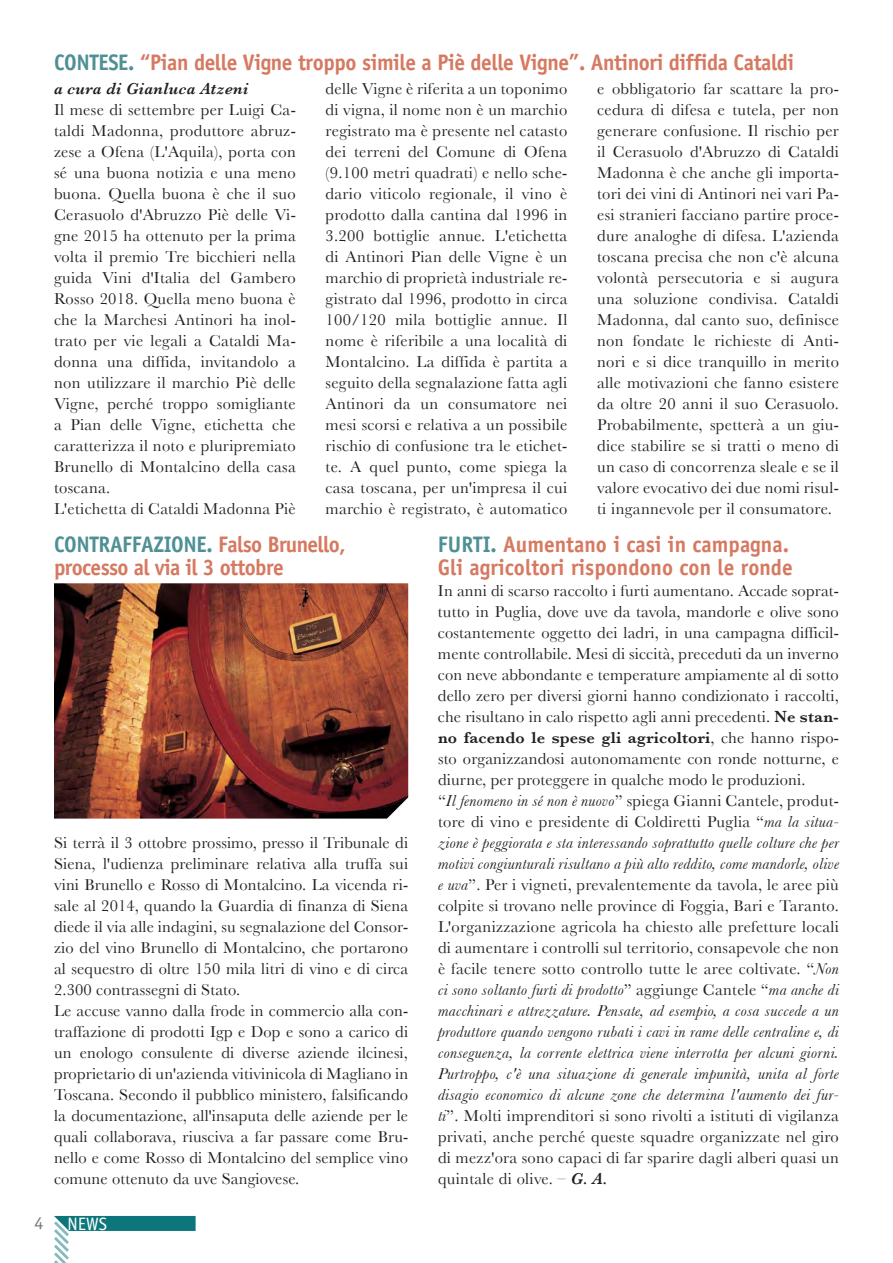
<style>
.page{position:relative;width:893px;height:1263px;background:#fff}
.page>*{position:absolute;margin:0;border:0;box-sizing:border-box;transform-origin:0 0}
.news{font:700 22.5px/22.5px "Officina Sans Std";letter-spacing:-.02em;color:#d67961;scale:.95 1}
.news-2{font:700 22.5px "Officina Sans Std";color:#d67961;scale:.95 1}
.t1{font:18px "Officina Sans Std";color:#fff}
.t2{font:18px "Officina Sans Std";color:#76787b}
.news-3{font:16.5px/21px "Baskerville";letter-spacing:.02em;color:#231f20;text-align:justify}
.news-4{font:italic 600 16.5px "Baskerville";letter-spacing:.02em;color:#231f20}
.s1{color:#4f9094}
.s2{font-weight:600}
.s3{font-style:italic}
.s4{font-weight:600;font-style:italic}
</style>
<div class="page">
<svg style="left:54px;top:1216px;width:142px;height:47px"></svg>
<img style="left:54px;top:583px;width:354px;height:236px">
<p class="news" style="left:54px;top:51px;width:781px"><span class="s1">CONTESE.</span> “Pian delle Vigne troppo simile a Piè delle Vigne”. Antinori diffida Cataldi</p>
<p class="news-4" style="left:54px;top:79px;width:196px">a cura di Gianluca Atzeni</p>
<p class="news-3" style="left:54px;top:99px;width:243px">Il mese di settembre per Luigi Ca&shy;taldi Madonna, produttore abruz&shy;zese a Ofena (L'Aquila), porta con sé una buona notizia e una meno buona. Quella buona è che il suo Cerasuolo d'Abruzzo Piè delle Vi&shy;gne 2015 ha ottenuto per la prima volta il premio Tre bicchieri nella guida Vini d'Italia del Gambero Rosso 2018. Quella meno buona è che la Marchesi Antinori ha inol&shy;trato per vie legali a Cataldi Ma&shy;donna una diffida, invitandolo a non utilizzare il marchio Piè delle Vigne, perché troppo somigliante a Pian delle Vigne, etichetta che caratterizza il noto e pluripremiato Brunello di Montalcino della casa toscana.</p>
<p class="news-3" style="left:54px;top:498px;width:243px">L'etichetta di Cataldi Madonna Piè</p>
<p class="news-3" style="left:326px;top:78px;width:243px">delle Vigne è riferita a un toponimo di vigna, il nome non è un marchio registrato ma è presente nel catasto dei terreni del Comune di Ofena (9.100 metri quadrati) e nello sche&shy;dario viticolo regionale, il vino è prodotto dalla cantina dal 1996 in 3.200 bottiglie annue. L'etichetta di Antinori Pian delle Vigne è un marchio di proprietà industriale re&shy;gistrato dal 1996, prodotto in circa 100/120 mila bottiglie annue. Il nome è riferibile a una località di Montalcino. La diffida è partita a seguito della segnalazione fatta agli Antinori da un consumatore nei mesi scorsi e relativa a un possibile rischio di confusione tra le etichet&shy;te. A quel punto, come spiega la casa toscana, per un'impresa il cui marchio è registrato, è automatico</p>
<p class="news-3" style="left:597px;top:78px;width:243px">e obbligatorio far scattare la pro&shy;cedura di difesa e tutela, per non generare confusione. Il rischio per il Cerasuolo d'Abruzzo di Cataldi Madonna è che anche gli importa&shy;tori dei vini di Antinori nei vari Pa&shy;esi stranieri facciano partire proce&shy;dure analoghe di difesa. L'azienda toscana precisa che non c'è alcuna volontà persecutoria e si augura una soluzione condivisa. Cataldi Madonna, dal canto suo, definisce non fondate le richieste di Anti&shy;nori e si dice tranquillo in merito alle motivazioni che fanno esistere da oltre 20 anni il suo Cerasuolo.<br>Probabilmente, spetterà a un giu&shy;dice stabilire se si tratti o meno di un caso di concorrenza sleale e se il valore evocativo dei due nomi risul&shy;ti ingannevole per il consumatore.</p>
<p class="news" style="left:54px;top:533px;width:309px"><span class="s1">CONTRAFFAZIONE.</span> Falso Brunello, processo al via il 3 ottobre</p>
<p class="news-2" style="left:438px;top:531px;width:371px"><span class="s1">FURTI.</span> Aumentano i casi in campagna.</p>
<p class="news-2" style="left:438px;top:553px;width:375px">Gli agricoltori rispondono con le ronde</p>
<p class="news-3" style="left:438px;top:580px;width:402px">In anni di scarso raccolto i furti aumentano. Accade soprat&shy;tutto in Puglia, dove uve da tavola, mandorle e olive sono costantemente oggetto dei ladri, in una campagna difficil&shy;mente controllabile. Mesi di siccità, preceduti da un inverno con neve abbondante e temperature ampiamente al di sotto dello zero per diversi giorni hanno condizionato i raccolti, che risultano in calo rispetto agli anni precedenti. <span class="s2">Ne stan&shy;no facendo le spese gli agricoltori</span>, che hanno rispo&shy;sto organizzandosi autonomamente con ronde notturne, e diurne, per proteggere in qualche modo le produzioni.</p>
<p class="news-3" style="left:438px;top:790px;width:403px">“<span class="s3">Il fenomeno in sé non è nuovo</span>” spiega Gianni Cantele, produt&shy;tore di vino e presidente di Coldiretti Puglia “<span class="s3">ma la situa&shy;zione è peggiorata e sta interessando soprattutto quelle colture che per motivi congiunturali risultano a più alto reddito, come mandorle, olive e uva</span>”. Per i vigneti, prevalentemente da tavola, le aree più colpite si trovano nelle province di Foggia, Bari e Taranto.<br>L'organizzazione agricola ha chiesto alle prefetture locali di aumentare i controlli sul territorio, consapevole che non è facile tenere sotto controllo tutte le aree coltivate. “<span class="s3">Non ci sono soltanto furti di prodotto</span>” aggiunge Cantele “<span class="s3">ma anche di macchinari e attrezzature. Pensate, ad esempio, a cosa succede a un produttore quando vengono rubati i cavi in rame delle centraline e, di conseguenza, la corrente elettrica viene interrotta per alcuni giorni.<br>Purtroppo, c'è una situazione di generale impunità, unita al forte disagio economico di alcune zone che determina l'aumento dei fur&shy;ti</span>”. Molti imprenditori si sono rivolti a istituti di vigilanza privati, anche perché queste squadre organizzate nel giro di mezz'ora sono capaci di far sparire dagli alberi quasi un quintale di olive. – <span class="s4">G. A.</span></p>
<p class="news-3" style="left:54px;top:832px;width:356px">Si terrà il 3 ottobre prossimo, presso il Tribunale di Siena, l'udienza preliminare relativa alla truffa sui vini Brunello e Rosso di Montalcino. La vicenda ri&shy;sale al 2014, quando la Guardia di finanza di Siena diede il via alle indagini, su segnalazione del Consor&shy;zio del vino Brunello di Montalcino, che portarono al sequestro di oltre 150 mila litri di vino e di circa 2.300 contrassegni di Stato.</p>
<p class="news-3" style="left:54px;top:1000px;width:356px">Le accuse vanno dalla frode in commercio alla con&shy;traffazione di prodotti Igp e Dop e sono a carico di un enologo consulente di diverse aziende ilcinesi, proprietario di un'azienda vitivinicola di Magliano in Toscana. Secondo il pubblico ministero, falsificando la documentazione, all'insaputa delle aziende per le quali collaborava, riusciva a far passare come Bru&shy;nello e come Rosso di Montalcino del semplice vino comune ottenuto da uve Sangiovese.</p>
<p class="t2" style="left:34px;top:1212px;width:10px">4</p>
<p class="t1" style="left:67px;top:1213px;width:41px">NEWS</p>
</div>
